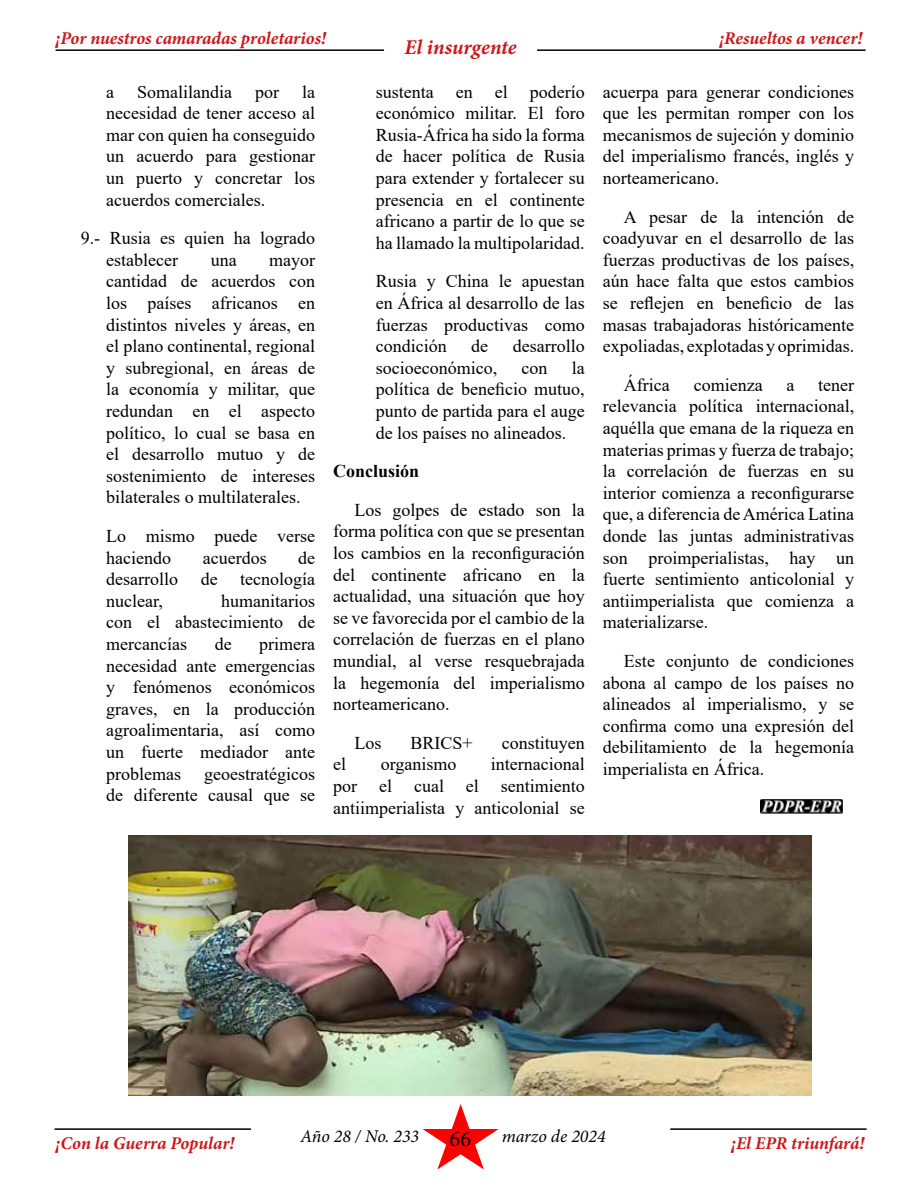
<style>
.page{position:relative;width:918px;height:1188px;background:#fff}
.page>*{position:absolute;margin:0;border:0;box-sizing:border-box;transform-origin:0 0}
.t1{font:22.5px "Minion Pro";color:#000}
.t2{font:italic 700 21px "Minion Pro";color:#cd171a}
.t3{font:18px/21.6px "Times New Roman";color:#000;text-align:justify}
.t4{font:italic 700 18px "Minion Pro";letter-spacing:-.005em;color:#cd171a}
.t5{font:italic 18px "Minion Pro";color:#000}
.t6{font:700 18px "Times New Roman";color:#000}
</style>
<div class="page">
<hr style="left:56px;top:49px;width:328px;height:2px;background:#000">
<hr style="left:55px;top:1128px;width:196px;height:2px;background:#000">
<hr style="left:537px;top:49px;width:329px;height:2px;background:#000">
<svg style="left:423px;top:1104px;width:76px;height:65px"></svg>
<hr style="left:670px;top:1128px;width:197px;height:2px;background:#000">
<img style="left:128px;top:836px;width:683px;height:260px">
<img style="left:761px;top:799px;width:82px;height:15px">
<p class="t4" style="left:56px;top:25px;width:272px">¡Por nuestros camaradas proletarios!</p>
<p class="t4" style="left:719px;top:25px;width:144px">¡Resueltos a vencer!</p>
<p class="t2" style="left:405px;top:32px;width:113px">El insurgente</p>
<p class="t3" style="left:106px;top:80px;width:210px;text-indent:196px">la necesidad de tener acceso al mar con quien ha conseguido un acuerdo para gestionar un puerto y concretar los acuerdos comerciales.</p>
<p class="t3" style="left:106px;top:227px;width:210px;text-indent:-26px">9.- Rusia es quien ha logrado establecer</p>
<p class="t3" style="left:106px;top:80px;width:9px">a</p>
<p class="t3" style="left:137px;top:80px;width:96px">Somalilandia</p>
<p class="t3" style="left:255px;top:80px;width:25px">por</p>
<p class="t3" style="left:106px;top:248px;width:210px;text-indent:163px">mayor cantidad de acuerdos con los países africanos en distintos niveles y áreas, en el plano continental, regional y subregional, en áreas de la economía y militar, que redundan en el aspecto político, lo cual se basa en el desarrollo mutuo y de sostenimiento de intereses bilaterales o multilaterales.</p>
<p class="t3" style="left:106px;top:525px;width:210px">Lo mismo puede verse haciendo</p>
<p class="t3" style="left:211px;top:248px;width:27px">una</p>
<p class="t3" style="left:203px;top:546px;width:65px">acuerdos</p>
<p class="t3" style="left:298px;top:546px;width:18px">de</p>
<p class="t3" style="left:106px;top:568px;width:73px">desarrollo</p>
<p class="t3" style="left:201px;top:568px;width:18px">de</p>
<p class="t3" style="left:240px;top:568px;width:76px">tecnología</p>
<p class="t3" style="left:106px;top:589px;width:58px">nuclear,</p>
<p class="t3" style="left:106px;top:589px;width:210px;text-indent:115px">humanitarios con el abastecimiento de mercancías</p>
<p class="t3" style="left:106px;top:633px;width:210px;text-indent:153px">primera necesidad ante emergencias y fenómenos económicos graves, en la producción agroalimentaria, así como un fuerte mediador ante problemas</p>
<p class="t3" style="left:215px;top:633px;width:18px">de</p>
<p class="t3" style="left:106px;top:762px;width:210px;text-align:right">geoestratégicos<br>de diferente causal que se</p>
<p class="t3" style="left:376px;top:80px;width:210px">sustenta en el poderío económico militar. El foro Rusia-África ha sido la forma de hacer política de Rusia para extender y fortalecer su presencia en el continente africano a partir de lo que se ha llamado la multipolaridad.</p>
<p class="t3" style="left:376px;top:270px;width:210px">Rusia y China le apuestan en África al desarrollo de las fuerzas productivas como condición</p>
<p class="t3" style="left:471px;top:335px;width:18px">de</p>
<p class="t3" style="left:513px;top:335px;width:73px">desarrollo</p>
<p class="t3" style="left:376px;top:356px;width:123px">socioeconómico,</p>
<p class="t3" style="left:521px;top:356px;width:27px">con</p>
<p class="t3" style="left:376px;top:356px;width:210px;text-indent:196px">la política de beneficio mutuo, punto de partida para el auge de los países no alineados.</p>
<p class="t6" style="left:333px;top:458px;width:88px">Conclusión</p>
<p class="t3" style="left:333px;top:498px;width:253px;text-indent:21px">Los golpes de estado son la forma política con que se presentan los cambios en la reconfiguración del continente africano en la actualidad, una situación que hoy se ve favorecida por el cambio de la correlación de fuerzas en el plano mundial, al verse resquebrajada la hegemonía del imperialismo norteamericano.</p>
<p class="t3" style="left:355px;top:731px;width:28px">Los</p>
<p class="t3" style="left:411px;top:731px;width:64px">BRICS+</p>
<p class="t3" style="left:502px;top:731px;width:84px">constituyen</p>
<p class="t3" style="left:333px;top:753px;width:14px">el</p>
<p class="t3" style="left:381px;top:753px;width:77px">organismo</p>
<p class="t3" style="left:333px;top:753px;width:253px;text-indent:158px">internacional por el cual el sentimiento antiimperialista y anticolonial se</p>
<p class="t3" style="left:603px;top:80px;width:253px">acuerpa para generar condiciones que les permitan romper con los mecanismos de sujeción y dominio del imperialismo francés, inglés y norteamericano.</p>
<p class="t3" style="left:603px;top:205px;width:253px;text-indent:21px">A pesar de la intención de coadyuvar en el desarrollo de las fuerzas productivas de los países, aún hace falta que estos cambios se reflejen en beneficio de las masas trabajadoras históricamente expoliadas, explotadas y oprimidas.</p>
<p class="t3" style="left:624px;top:373px;width:47px">África</p>
<p class="t3" style="left:694px;top:373px;width:70px">comienza</p>
<p class="t3" style="left:786px;top:373px;width:9px">a</p>
<p class="t3" style="left:603px;top:373px;width:253px;text-indent:216px">tener relevancia política internacional, aquélla que emana de la riqueza en materias primas y fuerza de trabajo; la correlación de fuerzas en su interior comienza a reconfigurarse que, a diferencia de América Latina donde las juntas administrativas son proimperialistas, hay un fuerte sentimiento anticolonial y antiimperialista que comienza a materializarse.</p>
<p class="t3" style="left:603px;top:650px;width:253px;text-indent:21px">Este conjunto de condiciones abona al campo de los países no alineados al imperialismo, y se confirma como una expresión del debilitamiento de la hegemonía imperialista en África.</p>
<p class="t5" style="left:301px;top:1124px;width:120px">Año 28 / No. 233</p>
<p class="t5" style="left:502px;top:1124px;width:106px">marzo de 2024</p>
<p class="t1" style="left:450px;top:1124px;width:23px">66</p>
<p class="t4" style="left:56px;top:1130px;width:180px">¡Con la Guerra Popular!</p>
<p class="t4" style="left:731px;top:1130px;width:135px">¡El EPR triunfará!</p>
</div>
